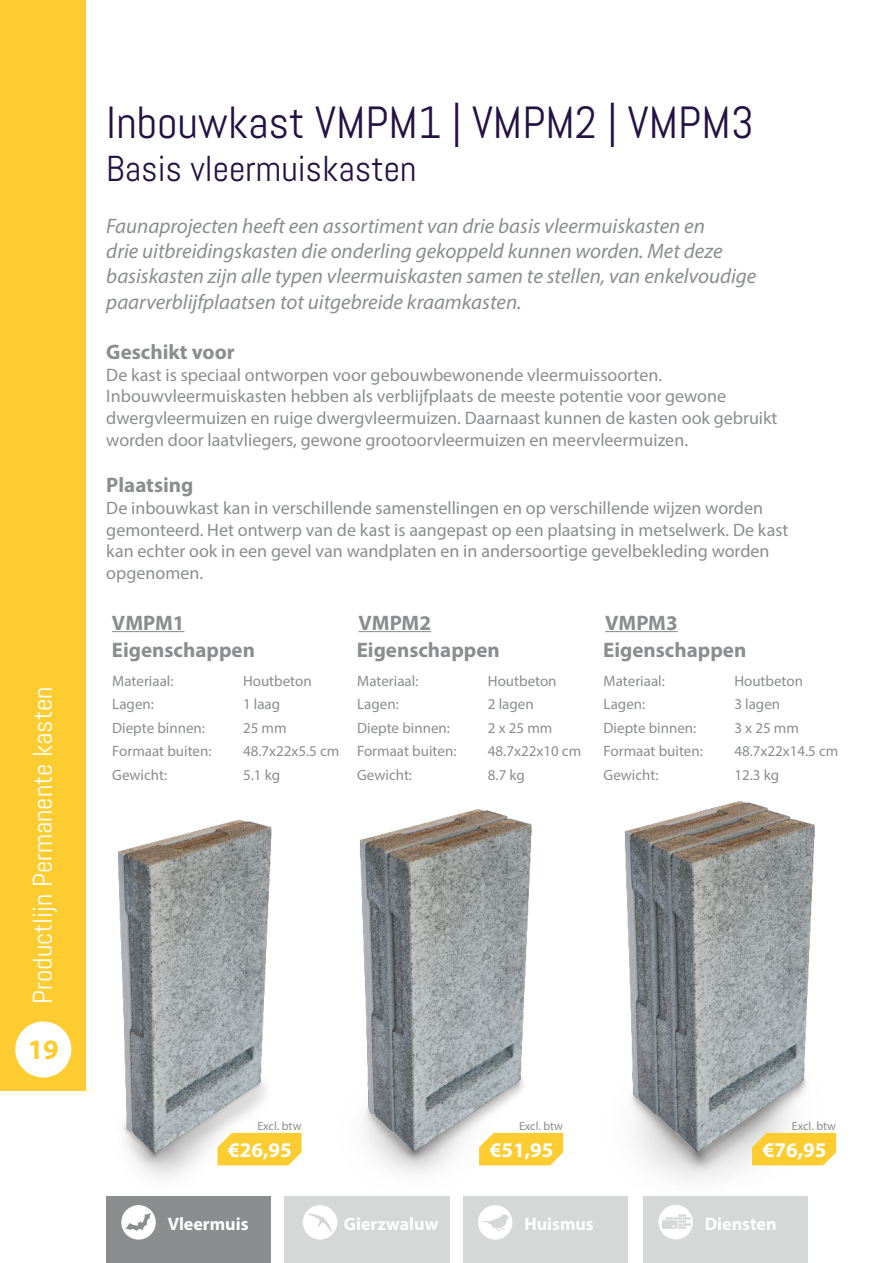
<style>
.page{position:relative;width:893px;height:1263px;background:#fff}
.page>*{position:absolute;margin:0;border:0;box-sizing:border-box;transform-origin:0 0}
.t1{font:45px "Abel";color:#251244}
.t2{font:36px "Abel";color:#251244}
.t3{font:700 28.2px "Myriad Pro";color:#fccc30}
.t4{font:27px "Abel";color:#fff}
.t5{font:italic 21px/25.2px "Myriad Pro";color:#8b8d8f}
.t6{font:700 21px "Myriad Pro";color:#8b8d8f}
.t7{font:700 21px "Myriad Pro";color:#fff}
.t8{font:18px/21.6px "Myriad Pro";color:#8b8d8f}
.t9{font:700 18px "Myriad Pro";color:#fff}
.t10{font:15px "Myriad Pro";color:#8b8d8f}
.t11{font:12px "Myriad Pro";color:#8b8d8f}
</style>
<div class="page">
<img style="left:85px;top:798px;width:209px;height:430px">
<img style="left:360px;top:809px;width:197px;height:364px">
<img style="left:624px;top:801px;width:213px;height:379px">
<div style="left:0;top:0;width:85px;height:1091px;background:#fccc30"></div>
<div style="left:15px;top:1021px;width:56px;height:56px;background:#fff;border-radius:50%"></div>
<hr style="left:112px;top:631px;width:72px;height:1px;background:#8b8d8f">
<hr style="left:359px;top:631px;width:72px;height:1px;background:#8b8d8f">
<hr style="left:605px;top:631px;width:73px;height:1px;background:#8b8d8f">
<svg style="left:217px;top:1133px;width:85px;height:32px;background:#fbcf3f"></svg>
<svg style="left:479px;top:1133px;width:84px;height:32px;background:#fccf3e"></svg>
<svg style="left:752px;top:1133px;width:84px;height:32px;background:#fbce3c"></svg>
<div style="left:643px;top:1196px;width:165px;height:67px;background:#d6d7d7"></div>
<svg style="left:658px;top:1205px;width:35px;height:34px"></svg>
<div style="left:285px;top:1196px;width:165px;height:67px;background:#d6d7d7"></div>
<div style="left:463px;top:1196px;width:165px;height:67px;background:#d6d7d7"></div>
<div style="left:106px;top:1196px;width:165px;height:67px;background:#8b8d8f"></div>
<svg style="left:121px;top:1205px;width:35px;height:34px"></svg>
<svg style="left:478px;top:1205px;width:34px;height:34px"></svg>
<svg style="left:303px;top:1205px;width:34px;height:34px"></svg>
<h3 class="t4" style="left:26px;top:1003px;width:318px;rotate:-90deg">Productlijn Permanente kasten</h3>
<h3 class="t3" style="left:28px;top:1031px;width:33px">19</h3>
<h1 class="t1" style="left:106px;top:94px;width:649px">Inbouwkast VMPM1 | VMPM2 | VMPM3</h1>
<h2 class="t2" style="left:106px;top:146px;width:312px">Basis vleermuiskasten</h2>
<p class="t5" style="left:106px;top:213px;width:652px">Faunaprojecten heeft een assortiment van drie basis vleermuiskasten en<br>drie uitbreidingskasten die onderling gekoppeld kunnen worden. Met deze basiskasten zijn alle typen vleermuiskasten samen te stellen, van enkelvoudige paarverblijfplaatsen tot uitgebreide kraamkasten.</p>
<p class="t6" style="left:106px;top:338px;width:130px">Geschikt voor</p>
<p class="t8" style="left:106px;top:364px;width:673px">De kast is speciaal ontworpen voor gebouwbewonende vleermuissoorten.<br>Inbouwvleermuiskasten hebben als verblijfplaats de meeste potentie voor gewone dwergvleermuizen en ruige dwergvleermuizen. Daarnaast kunnen de kasten ook gebruikt worden door laatvliegers, gewone grootoorvleermuizen en meervleermuizen.</p>
<p class="t6" style="left:106px;top:471px;width:89px">Plaatsing</p>
<p class="t8" style="left:106px;top:497px;width:684px">De inbouwkast kan in verschillende samenstellingen en op verschillende wijzen worden gemonteerd. Het ontwerp van de kast is aangepast op een plaatsing in metselwerk. De kast kan echter ook in een gevel van wandplaten en in andersoortige gevelbekleding worden opgenomen.</p>
<p class="t6" style="left:112px;top:609px;width:74px">VMPM1</p>
<p class="t6" style="left:359px;top:609px;width:74px">VMPM2</p>
<p class="t6" style="left:605px;top:609px;width:74px">VMPM3</p>
<p class="t6" style="left:112px;top:636px;width:145px">Eigenschappen</p>
<p class="t10" style="left:112px;top:672px;width:63px">Materiaal:</p>
<p class="t10" style="left:243px;top:672px;width:70px">Houtbeton</p>
<p class="t10" style="left:112px;top:695px;width:43px">Lagen:</p>
<p class="t10" style="left:243px;top:695px;width:39px">1 laag</p>
<p class="t10" style="left:112px;top:718px;width:94px">Diepte binnen:</p>
<p class="t10" style="left:243px;top:718px;width:45px">25 mm</p>
<p class="t10" style="left:112px;top:742px;width:101px">Formaat buiten:</p>
<p class="t10" style="left:243px;top:742px;width:98px">48.7x22x5.5 cm</p>
<p class="t10" style="left:112px;top:766px;width:56px">Gewicht:</p>
<p class="t10" style="left:243px;top:766px;width:39px">5.1 kg</p>
<p class="t6" style="left:357px;top:636px;width:145px">Eigenschappen</p>
<p class="t10" style="left:357px;top:672px;width:63px">Materiaal:</p>
<p class="t10" style="left:488px;top:672px;width:70px">Houtbeton</p>
<p class="t10" style="left:357px;top:695px;width:43px">Lagen:</p>
<p class="t10" style="left:488px;top:695px;width:47px">2 lagen</p>
<p class="t10" style="left:357px;top:718px;width:94px">Diepte binnen:</p>
<p class="t10" style="left:488px;top:718px;width:66px">2 x 25 mm</p>
<p class="t10" style="left:357px;top:742px;width:101px">Formaat buiten:</p>
<p class="t10" style="left:488px;top:742px;width:95px">48.7x22x10 cm</p>
<p class="t10" style="left:357px;top:766px;width:56px">Gewicht:</p>
<p class="t10" style="left:488px;top:766px;width:39px">8.7 kg</p>
<p class="t6" style="left:603px;top:636px;width:145px">Eigenschappen</p>
<p class="t10" style="left:604px;top:672px;width:63px">Materiaal:</p>
<p class="t10" style="left:734px;top:672px;width:70px">Houtbeton</p>
<p class="t10" style="left:604px;top:695px;width:43px">Lagen:</p>
<p class="t10" style="left:734px;top:695px;width:47px">3 lagen</p>
<p class="t10" style="left:604px;top:718px;width:94px">Diepte binnen:</p>
<p class="t10" style="left:734px;top:718px;width:66px">3 x 25 mm</p>
<p class="t10" style="left:604px;top:742px;width:101px">Formaat buiten:</p>
<p class="t10" style="left:734px;top:742px;width:106px">48.7x22x14.5 cm</p>
<p class="t10" style="left:604px;top:766px;width:56px">Gewicht:</p>
<p class="t10" style="left:734px;top:766px;width:46px">12.3 kg</p>
<p class="t11" style="left:257px;top:1118px;width:46px">Excl. btw</p>
<p class="t7" style="left:228px;top:1136px;width:65px">€26,95</p>
<p class="t11" style="left:519px;top:1118px;width:46px">Excl. btw</p>
<p class="t7" style="left:490px;top:1136px;width:65px">€51,95</p>
<p class="t11" style="left:792px;top:1118px;width:46px">Excl. btw</p>
<p class="t7" style="left:763px;top:1136px;width:65px">€76,95</p>
<p class="t9" style="left:168px;top:1212px;width:82px">Vleermuis</p>
<p class="t9" style="left:344px;top:1212px;width:96px">Gierzwaluw</p>
<p class="t9" style="left:524px;top:1212px;width:71px">Huismus</p>
<p class="t9" style="left:705px;top:1212px;width:73px">Diensten</p>
</div>
